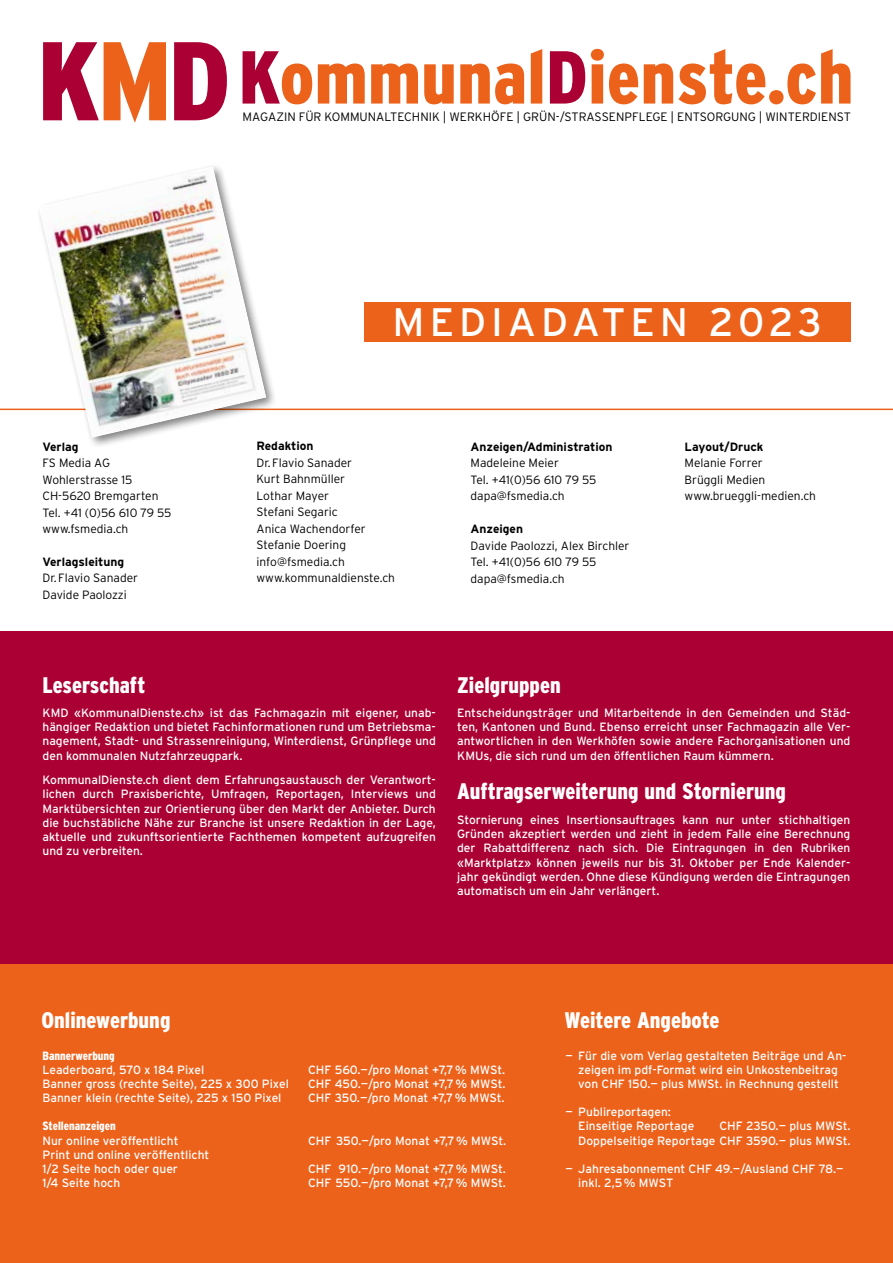
<style>
.page{position:relative;width:893px;height:1263px;background:#fff}
.page>*{position:absolute;margin:0;border:0;box-sizing:border-box;transform-origin:0 0}
.t1{font:900 74.7px "Interstate Condensed";letter-spacing:.005em;color:#ec621b}
.t2{font:900 74.7px "Interstate Condensed";color:#ab0033}
.t3{font:39.75px "Interstate";letter-spacing:.125em;color:#fff}
.t4{font:900 22.5px "Interstate Condensed";color:#fff}
.t5{font:300 12.15px "Interstate";color:#000}
.t6{font:12px/14.1px "Interstate";color:#fff;text-align:justify}
.t7{font:300 12px/16.5px "Interstate";color:#000}
.t8{font:700 12px "Interstate";color:#000}
.t9{font:900 12px "Interstate Condensed";color:#fff}
.s1{font-size:111.6px;color:#ab0033}
.s2{font-size:111.6px}
.s3{color:#ab0033}
</style>
<div class="page">
<hr style="left:0;top:409px;width:893px;height:1px;background:#ec621b">
<div style="left:364px;top:302px;width:486px;height:40px;background:#ec621b"></div>
<div style="left:36px;top:164px;width:242px;height:285px;background:#000;opacity:.5"></div>
<img style="left:38px;top:166px;width:228px;height:272px">
<div style="left:0;top:631px;width:893px;height:333px;background:#ab0033"></div>
<div style="left:0;top:964px;width:893px;height:299px;background:#ec621b"></div>
<h1 class="t1" style="left:37px;top:36px;width:817px"><span class="s1">K</span><span class="s2">M</span><span class="s1">D</span> ommunal<span class="s3">D</span>ienste.ch</h1>
<h1 class="t2" style="left:239px;top:36px;width:44px">K</h1>
<p class="t5" style="left:243px;top:110px;width:610px">MAGAZIN FÜR KOMMUNALTECHNIK | WERKHÖFE | GRÜN-/STRASSENPFLEGE | ENTSORGUNG | WINTERDIENST</p>
<p class="t8" style="left:43px;top:440px;width:38px">Verlag</p>
<p class="t7" style="left:43px;top:454px;width:131px">FS Media AG<br>Wohlerstrasse 15<br>CH-5620 Bremgarten<br>Tel. +41 (0)56 610 79 55 www.fsmedia.ch</p>
<p class="t8" style="left:43px;top:555px;width:83px">Verlagsleitung</p>
<p class="t7" style="left:43px;top:569px;width:97px">Dr.Flavio Sanader<br>Davide Paolozzi</p>
<h2 class="t3" style="left:393px;top:300px;width:431px">MEDIADATEN 2023</h2>
<p class="t8" style="left:257px;top:439px;width:58px">Redaktion</p>
<p class="t7" style="left:257px;top:454px;width:140px">Dr.Flavio Sanader<br>Kurt Bahnmüller<br>Lothar Mayer<br>Stefani Segaric<br>Anica Wachendorfer<br>Stefanie Doering info@fsmedia.ch www.kommunaldienste.ch</p>
<p class="t8" style="left:471px;top:440px;width:143px">Anzeigen/Administration</p>
<p class="t7" style="left:471px;top:454px;width:127px">Madeleine Meier<br>Tel. +41(0)56 610 79 55 dapa@fsmedia.ch</p>
<p class="t8" style="left:471px;top:522px;width:54px">Anzeigen</p>
<p class="t7" style="left:471px;top:537px;width:160px">Davide Paolozzi, Alex Birchler<br>Tel. +41(0)56 610 79 55 dapa@fsmedia.ch</p>
<p class="t8" style="left:685px;top:440px;width:80px">Layout/Druck</p>
<p class="t7" style="left:685px;top:454px;width:133px">Melanie Forrer<br>Brüggli Medien www.brueggli-medien.ch</p>
<h3 class="t4" style="left:43px;top:672px;width:104px">Leserschaft</h3>
<p class="t6" style="left:43px;top:706px;width:395px">KMD «KommunalDienste.ch» ist das Fachmagazin mit eigener, unab&shy;hängiger Redaktion und bietet Fachinformationen rund um Betriebsma&shy;nagement, Stadt- und Strassenreinigung, Winterdienst, Grünpflege und den kommunalen Nutzfahrzeugpark.</p>
<p class="t6" style="left:43px;top:773px;width:395px">KommunalDienste.ch dient dem Erfahrungsaustausch der Verantwort&shy;lichen durch Praxisberichte, Umfragen, Reportagen, Interviews und Marktübersichten zur Orientierung über den Markt der Anbieter. Durch die buchstäbliche Nähe zur Branche ist unsere Redaktion in der Lage, aktuelle und zukunftsorientierte Fachthemen kompetent aufzugreifen und zu verbreiten.</p>
<h3 class="t4" style="left:457px;top:672px;width:105px">Zielgruppen</h3>
<p class="t6" style="left:457px;top:706px;width:395px">Entscheidungsträger und Mitarbeitende in den Gemeinden und Städ&shy;ten, Kantonen und Bund. Ebenso erreicht unser Fachmagazin alle Ver&shy;antwortlichen in den Werkhöfen sowie andere Fachorganisationen und KMUs, die sich rund um den öffentlichen Raum kümmern.</p>
<h3 class="t4" style="left:457px;top:779px;width:330px">Auftragserweiterung und Stornierung</h3>
<p class="t6" style="left:457px;top:813px;width:395px">Stornierung eines Insertionsauftrages kann nur unter stichhaltigen Gründen akzeptiert werden und zieht in jedem Falle eine Berechnung der Rabattdifferenz nach sich. Die Eintragungen in den Rubriken «Marktplatz» können jeweils nur bis 31. Oktober per Ende Kalender&shy;jahr gekündigt werden. Ohne diese Kündigung werden die Eintragungen automatisch um ein Jahr verlängert.</p>
<h3 class="t4" style="left:41px;top:1008px;width:130px">Onlinewerbung</h3>
<p class="t9" style="left:43px;top:1049px;width:74px">Bannerwerbung</p>
<p class="t6" style="left:43px;top:1063px;width:163px">Leaderboard, 570 x 184 Pixel</p>
<p class="t6" style="left:308px;top:1063px;width:199px">CHF 560.—/pro Monat +7,7% MWSt.</p>
<p class="t6" style="left:43px;top:1077px;width:248px">Banner gross (rechte Seite), 225 x 300 Pixel</p>
<p class="t6" style="left:308px;top:1077px;width:199px">CHF 450.—/pro Monat +7,7% MWSt.</p>
<p class="t6" style="left:43px;top:1091px;width:240px">Banner klein (rechte Seite), 225 x 150 Pixel</p>
<p class="t6" style="left:308px;top:1091px;width:198px">CHF 350.—/pro Monat +7,7% MWSt.</p>
<p class="t9" style="left:43px;top:1119px;width:75px">Stellenanzeigen</p>
<p class="t6" style="left:43px;top:1133px;width:137px">Nur online veröffentlicht</p>
<p class="t6" style="left:308px;top:1133px;width:200px">CHF 350.—/pro Monat +7,7% MWSt.</p>
<p class="t6" style="left:43px;top:1147px;width:168px">Print und online veröffentlicht<br>1/2 Seite hoch oder quer</p>
<p class="t6" style="left:308px;top:1161px;width:199px">CHF 910.—/pro Monat +7,7% MWSt.</p>
<p class="t6" style="left:43px;top:1175px;width:79px">1/4 Seite hoch</p>
<p class="t6" style="left:308px;top:1175px;width:199px">CHF 550.—/pro Monat +7,7% MWSt.</p>
<h3 class="t4" style="left:564px;top:1008px;width:157px">Weitere Angebote</h3>
<p class="t6" style="left:566px;top:1048px;width:282px;text-align:center">— Für die vom Verlag gestalteten Beiträge und An&shy;zeigen im pdf-Format wird ein Unkostenbeitrag von CHF 150.— plus MWSt. in Rechnung gestellt</p>
<p class="t6" style="left:578px;top:1105px;width:118px;text-indent:-13px">— Publireportagen:<br>Einseitige Reportage</p>
<p class="t6" style="left:578px;top:1119px;width:274px;text-align:right">CHF 2350.— plus MWSt.<br>Doppelseitige Reportage CHF 3590.— plus MWSt.</p>
<p class="t6" style="left:578px;top:1161px;width:267px;text-indent:-13px">— Jahresabonnement CHF 49.—/Ausland CHF 78.— inkl. 2,5% MWST</p>
</div>
